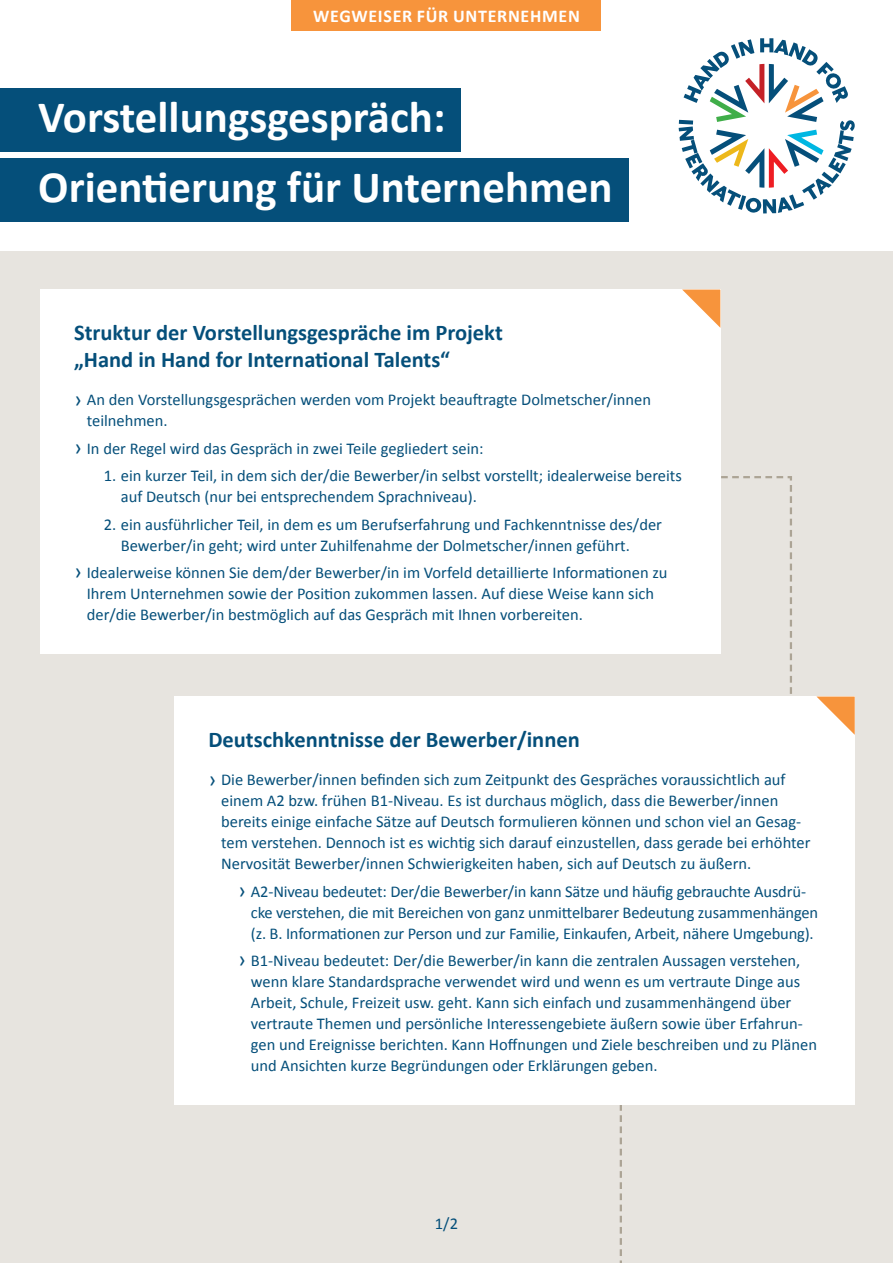
<style>
.page{position:relative;width:893px;height:1263px;background:#fff}
.page>*{position:absolute;margin:0;border:0;box-sizing:border-box;transform-origin:0 0}
.t1{font:700 45px/70.5px "Calibri";color:#fff}
.t2{font:700 22.5px/27px "Calibri";color:#054f7a}
.t3{font:700 18px "Calibri";letter-spacing:.04em;color:#fff}
.t4{font:16.5px/21px "Calibri";color:#054f7a}
.s1{font-size:22.5px}
</style>
<div class="page">
<div style="left:0;top:251px;width:893px;height:1012px;background:#e7e4df"></div>
<div style="left:0;top:88px;width:460px;height:63px;background:#054f7a"></div>
<div style="left:0;top:158px;width:628px;height:64px;background:#054f7a"></div>
<svg style="left:720px;top:475px;width:72px;height:219px"></svg>
<svg style="left:620px;top:1105px;width:2px;height:158px"></svg>
<div style="left:291px;top:0;width:310px;height:31px;background:#f7943c"></div>
<div style="left:40px;top:290px;width:680px;height:364px;background:#fff"></div>
<div style="left:174px;top:696px;width:681px;height:409px;background:#fff"></div>
<svg style="left:679px;top:38px;width:176px;height:175px"></svg>
<svg style="left:682px;top:290px;width:38px;height:38px"></svg>
<svg style="left:816px;top:696px;width:39px;height:39px"></svg>
<p class="t3" style="left:313px;top:3px;width:268px">WEGWEISER FÜR UNTERNEHMEN</p>
<h1 class="t1" style="left:38px;top:80px;width:576px">Vorstellungsgespräch:<br>Orientierung für Unternehmen</h1>
<h2 class="t2" style="left:74px;top:319px;width:430px">Struktur der Vorstellungsgespräche im Projekt „Hand in Hand for International Talents“</h2>
<p class="t4" style="left:87px;top:389px;width:566px;text-indent:-13px"><span class="s1">ͧ</span> An den Vorstellungsgesprächen werden vom Projekt beauftragte Dolmetscher/innen teilnehmen.</p>
<p class="t4" style="left:74px;top:437px;width:411px"><span class="s1">ͧ</span> In der Regel wird das Gespräch in zwei Teile gegliedert sein:</p>
<p class="t4" style="left:121px;top:465px;width:562px;text-indent:-17px">1. ein kurzer Teil, in dem sich der/die Bewerber/in selbst vorstellt; idealerweise bereits auf Deutsch (nur bei entsprechendem Sprachniveau).</p>
<p class="t4" style="left:121px;top:513px;width:543px;text-indent:-17px">2. ein ausführlicher Teil, in dem es um Berufserfahrung und Fachkenntnisse des/der<br>Bewerber/in geht; wird unter Zuhilfenahme der Dolmetscher/innen geführt.</p>
<p class="t4" style="left:87px;top:561px;width:582px;text-indent:-13px"><span class="s1">ͧ</span> Idealerweise können Sie dem/der Bewerber/in im Vorfeld detaillierte Informationen zu<br>Ihrem Unternehmen sowie der Position zukommen lassen. Auf diese Weise kann sich der/die Bewerber/in bestmöglich auf das Gespräch mit Ihnen vorbereiten.</p>
<h2 class="t2" style="left:208px;top:726px;width:373px">Deutschkenntnisse der Bewerber/innen</h2>
<p class="t4" style="left:221px;top:769px;width:591px;text-indent:-13px"><span class="s1">ͧ</span> Die Bewerber/innen befinden sich zum Zeitpunkt des Gespräches voraussichtlich auf einem A2 bzw. frühen B1-Niveau. Es ist durchaus möglich, dass die Bewerber/innen bereits einige einfache Sätze auf Deutsch formulieren können und schon viel an Gesag&shy;tem verstehen. Dennoch ist es wichtig sich darauf einzustellen, dass gerade bei erhöhter Nervosität Bewerber/innen Schwierigkeiten haben, sich auf Deutsch zu äußern.</p>
<p class="t4" style="left:251px;top:880px;width:569px;text-indent:-13px"><span class="s1">ͧ</span> A2-Niveau bedeutet: Der/die Bewerber/in kann Sätze und häufig gebrauchte Ausdrü&shy;cke verstehen, die mit Bereichen von ganz unmittelbarer Bedeutung zusammenhängen (z. B. Informationen zur Person und zur Familie, Einkaufen, Arbeit, nähere Umgebung).</p>
<p class="t4" style="left:251px;top:950px;width:568px;text-indent:-13px"><span class="s1">ͧ</span> B1-Niveau bedeutet: Der/die Bewerber/in kann die zentralen Aussagen verstehen, wenn klare Standardsprache verwendet wird und wenn es um vertraute Dinge aus Arbeit, Schule, Freizeit usw. geht. Kann sich einfach und zusammenhängend über vertraute Themen und persönliche Interessengebiete äußern sowie über Erfahrun&shy;gen und Ereignisse berichten. Kann Hoffnungen und Ziele beschreiben und zu Plänen und Ansichten kurze Begründungen oder Erklärungen geben.</p>
<p class="t4" style="left:435px;top:1213px;width:25px">1/2</p>
</div>
